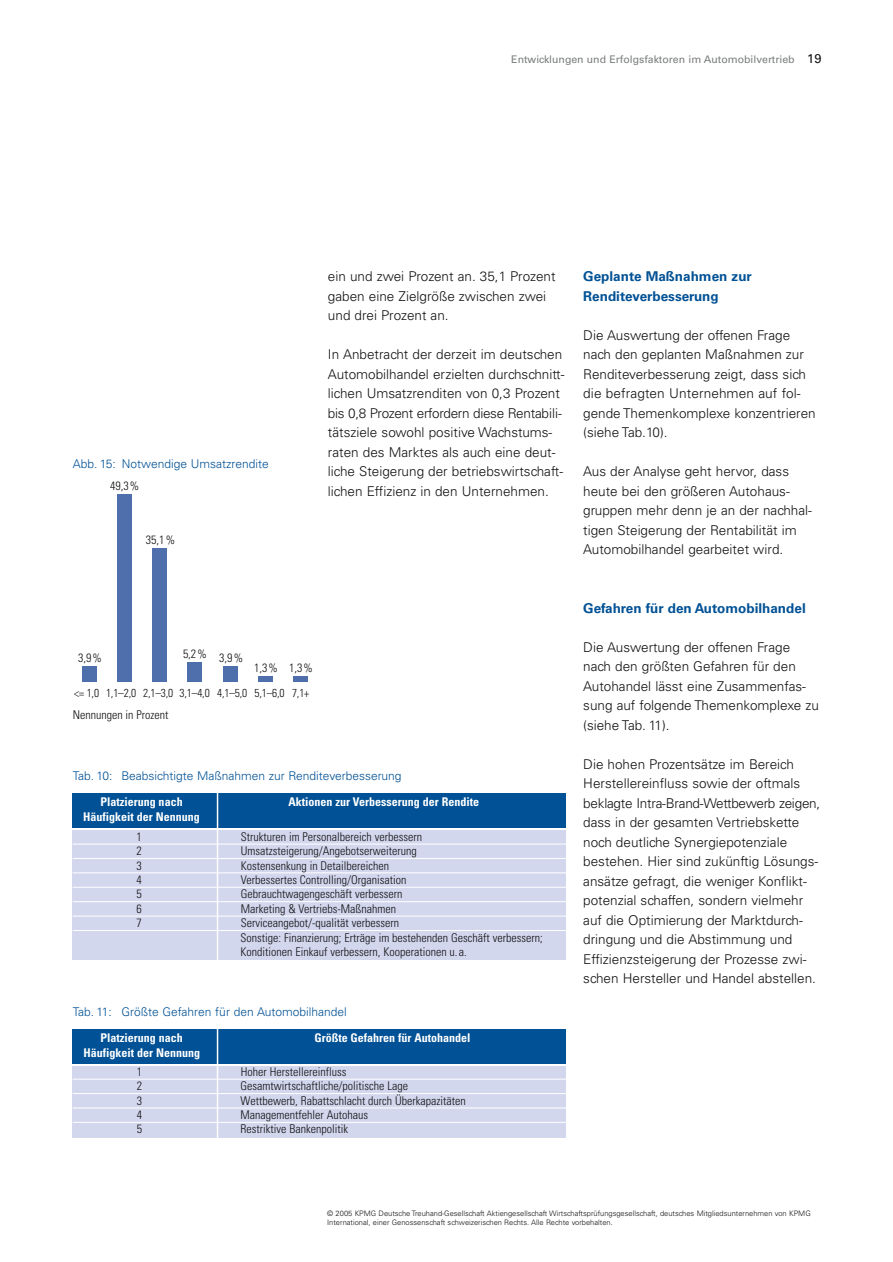
<style>
.page{position:relative;width:893px;height:1262px;background:#fff}
.page>*{position:absolute;margin:0;border:0;box-sizing:border-box;transform-origin:0 0}
.t1{font:300 13.5px/19.5px "Univers";color:#121214}
.t2{font:700 13.5px/19.5px "Univers";color:#005195}
.t3{font:300 condensed 12px/14.4px "Univers";color:#121214}
.t4{font:700 condensed 12px "Univers";color:#fff}
.t5{font:300 12px "Univers";color:#005195}
.t6{font:300 condensed 11.55px "Univers";color:#121214}
.t7{font:10.5px "Univers";color:#797c7d}
.t8{font:300 7.5px/9px "Univers";color:#121214}
.s1{font-size:12.75px;color:#121214}
</style>
<div class="page">
<div style="left:82px;top:666px;width:15px;height:16px;background:#4e6fac"></div>
<div style="left:117px;top:494px;width:15px;height:188px;background:#4e6fac"></div>
<div style="left:152px;top:548px;width:15px;height:134px;background:#4e6fac"></div>
<div style="left:187px;top:662px;width:15px;height:20px;background:#4e6fac"></div>
<div style="left:223px;top:666px;width:15px;height:16px;background:#4e6fac"></div>
<div style="left:258px;top:676px;width:15px;height:6px;background:#4e6fac"></div>
<div style="left:293px;top:676px;width:15px;height:6px;background:#4e6fac"></div>
<div style="left:73px;top:830px;width:493px;height:130px;background:#d3d7ee"></div>
<hr style="left:73px;top:843px;width:493px;height:1px;background:#fff">
<hr style="left:73px;top:858px;width:493px;height:1px;background:#fff">
<hr style="left:73px;top:872px;width:493px;height:1px;background:#fff">
<hr style="left:73px;top:887px;width:493px;height:1px;background:#fff">
<hr style="left:73px;top:901px;width:493px;height:1px;background:#fff">
<hr style="left:73px;top:915px;width:493px;height:1px;background:#fff">
<hr style="left:73px;top:930px;width:493px;height:1px;background:#fff">
<div style="left:73px;top:794px;width:493px;height:34px;background:#005195"></div>
<hr style="left:217px;top:792px;width:1px;height:170px;background:#fff">
<div style="left:73px;top:1065px;width:493px;height:72px;background:#d3d7ee"></div>
<hr style="left:73px;top:1078px;width:493px;height:1px;background:#fff">
<hr style="left:73px;top:1093px;width:493px;height:1px;background:#fff">
<hr style="left:73px;top:1107px;width:493px;height:1px;background:#fff">
<hr style="left:73px;top:1122px;width:493px;height:1px;background:#fff">
<div style="left:73px;top:1029px;width:493px;height:34px;background:#005195"></div>
<hr style="left:217px;top:1027px;width:1px;height:114px;background:#fff">
<p class="t7" style="left:511px;top:55px;width:312px">Entwicklungen und Erfolgsfaktoren im Automobilvertrieb <span class="s1">19</span></p>
<p class="t5" style="left:73px;top:460px;width:197px">Abb. 15: Notwendige Umsatzrendite</p>
<p class="t3" style="left:110px;top:480px;width:31px">49,3%</p>
<p class="t3" style="left:146px;top:534px;width:31px">35,1%</p>
<p class="t1" style="left:328px;top:268px;width:229px">ein und zwei Prozent an. 35,1 Prozent gaben eine Zielgröße zwischen zwei und drei Prozent an.</p>
<p class="t1" style="left:328px;top:346px;width:238px">In Anbetracht der derzeit im deutschen Automobilhandel erzielten durchschnitt&shy;lichen Umsatzrenditen von 0,3 Prozent bis 0,8 Prozent erfordern diese Rentabili&shy;tätsziele sowohl positive Wachstums&shy;raten des Marktes als auch eine deut&shy;liche Steigerung der betriebswirtschaft&shy;lichen Effizienz in den Unternehmen.</p>
<p class="t2" style="left:583px;top:268px;width:170px">Geplante Maßnahmen zur<br>Renditeverbesserung</p>
<p class="t1" style="left:583px;top:326px;width:234px">Die Auswertung der offenen Frage nach den geplanten Maßnahmen zur<br>Renditeverbesserung zeigt, dass sich die befragten Unternehmen auf fol&shy;gende Themenkomplexe konzentrieren (siehe Tab.10).</p>
<p class="t1" style="left:583px;top:463px;width:230px">Aus der Analyse geht hervor, dass heute bei den größeren Autohaus&shy;gruppen mehr denn je an der nachhal&shy;tigen Steigerung der Rentabilität im Automobilhandel gearbeitet wird.</p>
<p class="t3" style="left:183px;top:649px;width:62px">5,2% 3,9%</p>
<p class="t3" style="left:78px;top:651px;width:25px">3,9%</p>
<p class="t3" style="left:254px;top:662px;width:60px">1,3% 1,3%</p>
<p class="t6" style="left:74px;top:688px;width:237px">&lt;= 1,0 1,1–2,0 2,1–3,0 3,1–4,0 4,1–5,0 5,1–6,0 7,1+</p>
<p class="t3" style="left:73px;top:708px;width:97px">Nennungen in Prozent</p>
<p class="t5" style="left:73px;top:771px;width:330px">Tab. 10: Beabsichtigte Maßnahmen zur Renditeverbesserung</p>
<p class="t4" style="left:100px;top:797px;width:84px">Platzierung nach</p>
<p class="t4" style="left:288px;top:797px;width:192px">Aktionen zur Verbesserung der Rendite</p>
<p class="t4" style="left:83px;top:812px;width:118px">Häufigkeit der Nennung</p>
<p class="t3" style="left:137px;top:830px;width:7px">1</p>
<p class="t3" style="left:241px;top:830px;width:183px">Strukturen im Personalbereich verbessern</p>
<p class="t3" style="left:137px;top:845px;width:7px">2</p>
<p class="t3" style="left:241px;top:845px;width:177px">Umsatzsteigerung/Angebotserweiterung</p>
<p class="t3" style="left:137px;top:859px;width:7px">3</p>
<p class="t3" style="left:241px;top:859px;width:150px">Kostensenkung in Detailbereichen</p>
<p class="t3" style="left:137px;top:873px;width:7px">4</p>
<p class="t3" style="left:241px;top:873px;width:167px">Verbessertes Controlling/Organisation</p>
<p class="t3" style="left:137px;top:888px;width:7px">5</p>
<p class="t3" style="left:241px;top:888px;width:163px">Gebrauchtwagengeschäft verbessern</p>
<p class="t3" style="left:137px;top:902px;width:7px">6</p>
<p class="t3" style="left:241px;top:902px;width:157px">Marketing &amp; Vertriebs-Maßnahmen</p>
<p class="t3" style="left:137px;top:917px;width:7px">7</p>
<p class="t3" style="left:241px;top:917px;width:304px">Serviceangebot/-qualität verbessern<br>Sonstige: Finanzierung; Erträge im bestehenden Geschäft verbessern;<br>Konditionen Einkauf verbessern, Kooperationen u.a.</p>
<p class="t5" style="left:73px;top:1007px;width:275px">Tab. 11: Größte Gefahren für den Automobilhandel</p>
<p class="t4" style="left:101px;top:1033px;width:84px">Platzierung nach</p>
<p class="t4" style="left:314px;top:1033px;width:158px">Größte Gefahren für Autohandel</p>
<p class="t4" style="left:83px;top:1048px;width:118px">Häufigkeit der Nennung</p>
<p class="t3" style="left:137px;top:1065px;width:7px">1</p>
<p class="t3" style="left:241px;top:1065px;width:107px">Hoher Herstellereinfluss</p>
<p class="t3" style="left:137px;top:1080px;width:7px">2</p>
<p class="t3" style="left:241px;top:1080px;width:169px">Gesamtwirtschaftliche/politische Lage</p>
<p class="t3" style="left:137px;top:1094px;width:7px">3</p>
<p class="t3" style="left:241px;top:1094px;width:227px">Wettbewerb, Rabattschlacht durch Überkapazitäten</p>
<p class="t3" style="left:137px;top:1108px;width:7px">4</p>
<p class="t3" style="left:241px;top:1108px;width:129px">Managementfehler Autohaus</p>
<p class="t3" style="left:137px;top:1123px;width:7px">5</p>
<p class="t3" style="left:241px;top:1123px;width:109px">Restriktive Bankenpolitik</p>
<p class="t2" style="left:583px;top:599px;width:224px">Gefahren für den Automobilhandel</p>
<p class="t1" style="left:583px;top:638px;width:237px">Die Auswertung der offenen Frage nach den größten Gefahren für den<br>Autohandel lässt eine Zusammenfas&shy;sung auf folgende Themenkomplexe zu (siehe Tab. 11).</p>
<p class="t1" style="left:583px;top:755px;width:238px">Die hohen Prozentsätze im Bereich Herstellereinfluss sowie der oftmals beklagte Intra-Brand-Wettbewerb zeigen, dass in der gesamten Vertriebskette noch deutliche Synergiepotenziale bestehen. Hier sind zukünftig Lösungs&shy;ansätze gefragt, die weniger Konflikt&shy;potenzial schaffen, sondern vielmehr auf die Optimierung der Marktdurch&shy;dringung und die Abstimmung und Effizienzsteigerung der Prozesse zwi&shy;schen Hersteller und Handel abstellen.</p>
<p class="t8" style="left:327px;top:1209px;width:485px">© 2005 KPMG Deutsche Treuhand-Gesellschaft Aktiengesellschaft Wirtschaftsprüfungsgesellschaft, deutsches Mitgliedsunternehmen von KPMG<br>International, einer Genossenschaft schweizerischen Rechts. Alle Rechte vorbehalten.</p>
</div>
